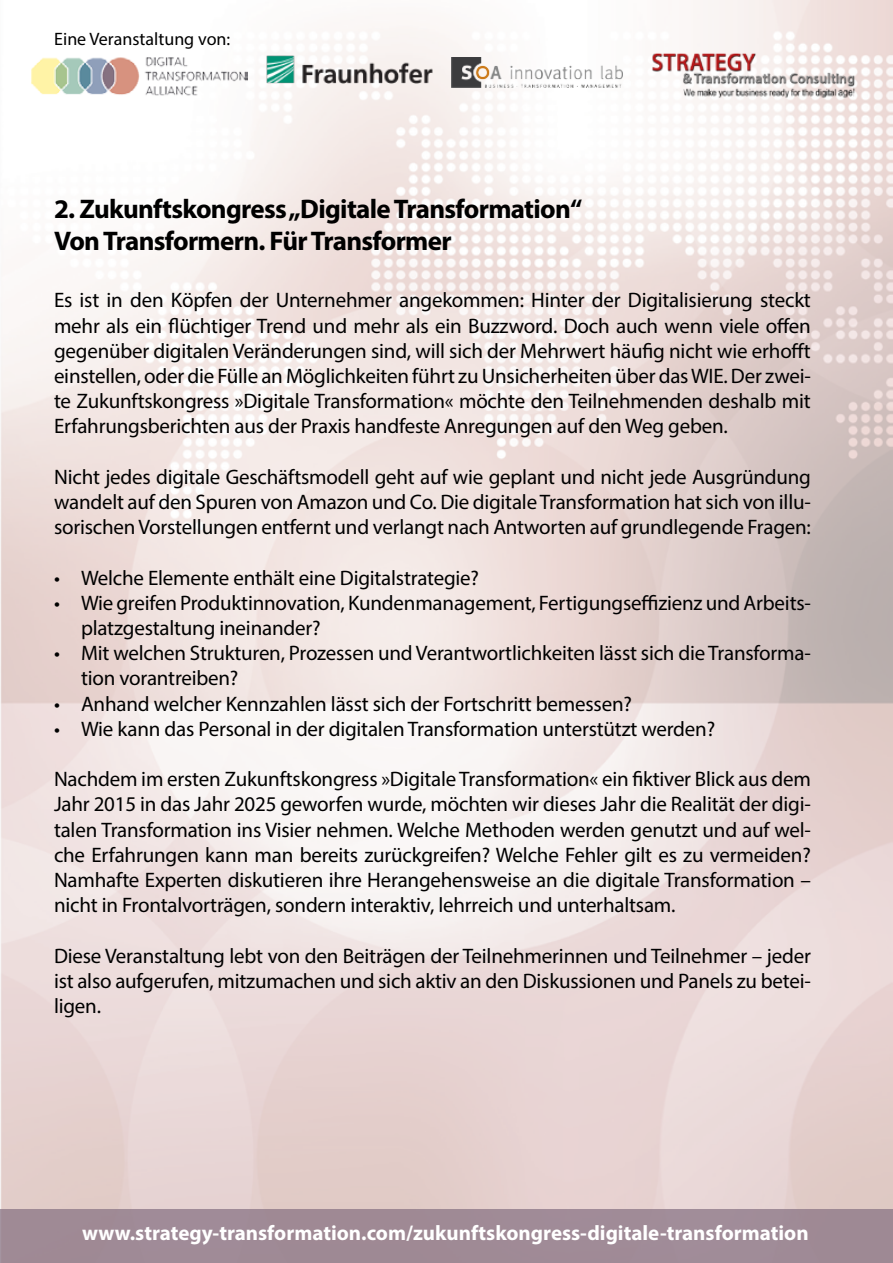
<style>
.page{position:relative;width:893px;height:1263px;background:#fff}
.page>*{position:absolute;margin:0;border:0;box-sizing:border-box;transform-origin:0 0}
.Überschrift{font:700 27px "Myriad Pro";letter-spacing:-.025em;color:#000}
.Fließtext{font:21px/25.2px "Myriad Pro";letter-spacing:-.01em;color:#000;text-align:justify}
.t1{font:700 21px "Myriad Pro";color:#fff}
.t2{font:18px "Myriad Pro";color:#000}
</style>
<div class="page">
<img style="left:0;top:1px;width:893px;height:1208px">
<div style="left:0;top:1209px;width:893px;height:54px;background:#9f8a96"></div>
<img style="left:31px;top:55px;width:216px;height:45px">
<img style="left:267px;top:55px;width:165px;height:29px">
<img style="left:451px;top:57px;width:172px;height:31px">
<img style="left:650px;top:49px;width:211px;height:50px">
<p class="t2" style="left:54px;top:28px;width:178px">Eine Veranstaltung von:</p>
<p class="Überschrift" style="left:54px;top:191px;width:530px">2. Zukunftskongress „Digitale Transformation“</p>
<p class="Überschrift" style="left:54px;top:224px;width:399px">Von Transformern. Für Transformer</p>
<p class="Fließtext" style="left:54px;top:287px;width:758px">Es ist in den Köpfen der Unternehmer angekommen: Hinter der Digitalisierung steckt mehr als ein flüchtiger Trend und mehr als ein Buzzword. Doch auch wenn viele offen gegenüber digitalen Veränderungen sind, will sich der Mehrwert häufig nicht wie erhofft einstellen, oder die Fülle an Möglichkeiten führt zu Unsicherheiten über das WIE. Der zwei&shy;te Zukunftskongress »Digitale Transformation« möchte den Teilnehmenden deshalb mit Erfahrungsberichten aus der Praxis handfeste Anregungen auf den Weg geben.</p>
<p class="Fließtext" style="left:54px;top:464px;width:758px">Nicht jedes digitale Geschäftsmodell geht auf wie geplant und nicht jede Ausgründung wandelt auf den Spuren von Amazon und Co. Die digitale Transformation hat sich von illu&shy;sorischen Vorstellungen entfernt und verlangt nach Antworten auf grundlegende Fragen:</p>
<p class="Fließtext" style="left:54px;top:565px;width:427px">• Welche Elemente enthält eine Digitalstrategie?</p>
<p class="Fließtext" style="left:81px;top:590px;width:731px;text-indent:-27px">• Wie greifen Produktinnovation, Kundenmanagement, Fertigungseffizienz und Arbeits&shy;platzgestaltung ineinander?</p>
<p class="Fließtext" style="left:81px;top:640px;width:731px;text-indent:-27px">• Mit welchen Strukturen, Prozessen und Verantwortlichkeiten lässt sich die Transforma&shy;tion vorantreiben?</p>
<p class="Fließtext" style="left:54px;top:691px;width:579px">• Anhand welcher Kennzahlen lässt sich der Fortschritt bemessen?</p>
<p class="Fließtext" style="left:54px;top:716px;width:663px">• Wie kann das Personal in der digitalen Transformation unterstützt werden?</p>
<p class="Fließtext" style="left:54px;top:766px;width:758px">Nachdem im ersten Zukunftskongress »Digitale Transformation« ein fiktiver Blick aus dem Jahr 2015 in das Jahr 2025 geworfen wurde, möchten wir dieses Jahr die Realität der digi&shy;talen Transformation ins Visier nehmen. Welche Methoden werden genutzt und auf wel&shy;che Erfahrungen kann man bereits zurückgreifen? Welche Fehler gilt es zu vermeiden?<br>Namhafte Experten diskutieren ihre Herangehensweise an die digitale Transformation – nicht in Frontalvorträgen, sondern interaktiv, lehrreich und unterhaltsam.</p>
<p class="Fließtext" style="left:54px;top:943px;width:758px">Diese Veranstaltung lebt von den Beiträgen der Teilnehmerinnen und Teilnehmer – jeder ist also aufgerufen, mitzumachen und sich aktiv an den Diskussionen und Panels zu betei&shy;ligen.</p>
<p class="t1" style="left:82px;top:1219px;width:728px">www.strategy-transformation.com/zukunftskongress-digitale-transformation</p>
</div>
